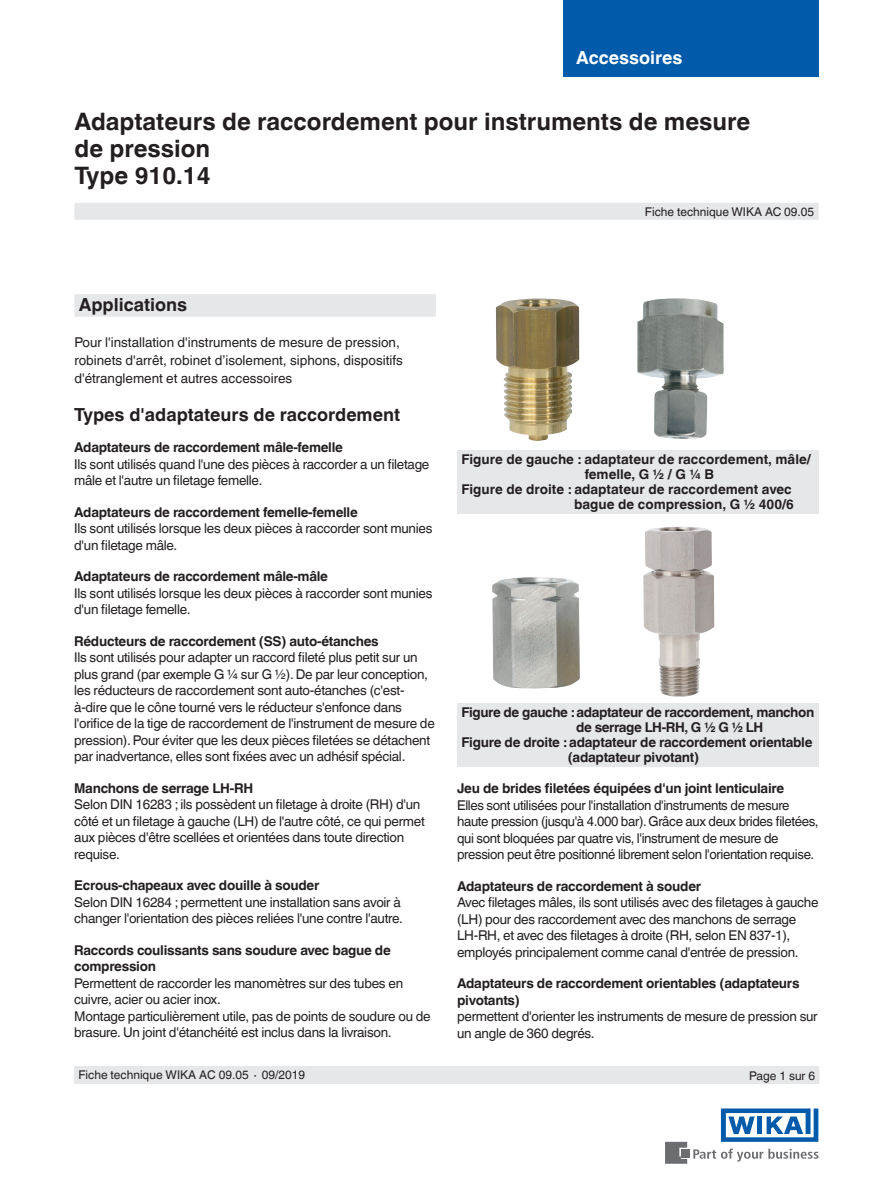
<style>
.page{position:relative;width:893px;height:1188px;background:#fff}
.page>*{position:absolute;margin:0;border:0;box-sizing:border-box;transform-origin:0 0}
.t1{font:700 24px/27px "Helvetica World";color:#231f20}
.t2{font:700 18px "Helvetica World";color:#231f20}
.t3{font:700 18px "Helvetica World";color:#fff}
.t4{font:13.5px/16.5px "Helvetica World";letter-spacing:-.02em;color:#231f20}
.t5{font:700 13.5px/16.5px "Helvetica World";letter-spacing:-.02em;color:#231f20}
.t6{font:13.5px/18px "Helvetica World";color:#231f20}
.t7{font:700 13.5px "Helvetica World";color:#231f20}
.t8{font:12px "Helvetica World";color:#231f20}
</style>
<div class="page">
<svg style="left:693px;top:1149px;width:126px;height:13px"></svg>
<div style="left:682px;top:1150px;width:8px;height:8px;background:#6c6d70"></div>
<svg style="left:665px;top:1142px;width:22px;height:22px"></svg>
<svg style="left:721px;top:1108px;width:97px;height:34px"></svg>
<div style="left:563px;top:0;width:256px;height:76px;background:#015aaa"></div>
<div style="left:74px;top:203px;width:745px;height:17px;background:#e6e7e9"></div>
<div style="left:74px;top:1066px;width:745px;height:18px;background:#e6e7e9"></div>
<img style="left:496px;top:299px;width:38px;height:97px">
<img style="left:637px;top:298px;width:87px;height:141px">
<img style="left:492px;top:577px;width:88px;height:112px">
<img style="left:643px;top:526px;width:71px;height:171px">
<div style="left:74px;top:294px;width:362px;height:23px;background:#e6e7e9"></div>
<div style="left:457px;top:450px;width:362px;height:64px;background:#e6e7e9"></div>
<div style="left:457px;top:703px;width:362px;height:64px;background:#e6e7e9"></div>
<h2 class="t3" style="left:576px;top:47px;width:108px">Accessoires</h2>
<h1 class="t1" style="left:74px;top:108px;width:677px">Adaptateurs de raccordement pour instruments de mesure de pression<br>Type 910.14</h1>
<p class="t8" style="left:645px;top:204px;width:171px">Fiche technique WIKA AC 09.05</p>
<h2 class="t2" style="left:79px;top:295px;width:110px">Applications</h2>
<p class="t6" style="left:74px;top:334px;width:330px">Pour l'installation d'instruments de mesure de pression, robinets d'arrêt, robinet d’isolement, siphons, dispositifs d'étranglement et autres accessoires</p>
<h2 class="t2" style="left:74px;top:404px;width:327px">Types d'adaptateurs de raccordement</h2>
<p class="t5" style="left:74px;top:440px;width:270px">Adaptateurs de raccordement mâle-femelle</p>
<p class="t4" style="left:74px;top:456px;width:357px">Ils sont utilisés quand l'une des pièces à raccorder a un filetage mâle et l'autre un filetage femelle.</p>
<p class="t5" style="left:74px;top:504px;width:285px">Adaptateurs de raccordement femelle-femelle</p>
<p class="t4" style="left:74px;top:521px;width:360px">Ils sont utilisés lorsque les deux pièces à raccorder sont munies d'un filetage mâle.</p>
<p class="t5" style="left:74px;top:569px;width:255px">Adaptateurs de raccordement mâle-mâle</p>
<p class="t4" style="left:74px;top:585px;width:360px">Ils sont utilisés lorsque les deux pièces à raccorder sont munies d'un filetage femelle.</p>
<p class="t5" style="left:74px;top:633px;width:306px">Réducteurs de raccordement (SS) auto-étanches</p>
<p class="t4" style="left:74px;top:650px;width:362px">Ils sont utilisés pour adapter un raccord fileté plus petit sur un plus grand (par exemple G ¼ sur G ½). De par leur conception, les réducteurs de raccordement sont auto-étanches (c'est&shy;à-dire que le cône tourné vers le réducteur s'enfonce dans l'orifice de la tige de raccordement de l'instrument de mesure de pression). Pour éviter que les deux pièces filetées se détachent par inadvertance, elles sont fixées avec un adhésif spécial.</p>
<p class="t5" style="left:74px;top:780px;width:180px">Manchons de serrage LH-RH</p>
<p class="t4" style="left:74px;top:796px;width:352px">Selon DIN 16283 ; ils possèdent un filetage à droite (RH) d'un côté et un filetage à gauche (LH) de l'autre côté, ce qui permet aux pièces d'être scellées et orientées dans toute direction requise.</p>
<p class="t5" style="left:74px;top:877px;width:247px">Ecrous-chapeaux avec douille à souder</p>
<p class="t4" style="left:74px;top:894px;width:330px">Selon DIN 16284 ; permettent une installation sans avoir à changer l'orientation des pièces reliées l'une contre l'autre.</p>
<p class="t5" style="left:74px;top:942px;width:318px">Raccords coulissants sans soudure avec bague de compression</p>
<p class="t4" style="left:74px;top:975px;width:358px">Permettent de raccorder les manomètres sur des tubes en cuivre, acier ou acier inox.<br>Montage particulièrement utile, pas de points de soudure ou de brasure. Un joint d'étanchéité est inclus dans la livraison.</p>
<p class="t8" style="left:78px;top:1068px;width:228px">Fiche technique WIKA AC 09.05 ∙ 09/2019</p>
<p class="t7" style="left:461px;top:452px;width:351px">Figure de gauche : adaptateur de raccordement, mâle/</p>
<p class="t7" style="left:585px;top:467px;width:131px">femelle, G ½ / G ¼ B</p>
<p class="t7" style="left:461px;top:482px;width:332px">Figure de droite : adaptateur de raccordement avec</p>
<p class="t7" style="left:574px;top:497px;width:221px">bague de compression, G ½ 400/6</p>
<p class="t5" style="left:461px;top:705px;width:354px">Figure de gauche : adaptateur de raccordement, manchon</p>
<p class="t5" style="left:576px;top:720px;width:189px">de serrage LH-RH, G ½ G ½ LH</p>
<p class="t5" style="left:461px;top:735px;width:353px">Figure de droite : adaptateur de raccordement orientable</p>
<p class="t5" style="left:568px;top:750px;width:133px">(adaptateur pivotant)</p>
<p class="t5" style="left:457px;top:780px;width:329px">Jeu de brides filetées équipées d'un joint lenticulaire</p>
<p class="t4" style="left:457px;top:797px;width:363px">Elles sont utilisées pour l'installation d'instruments de mesure haute pression (jusqu'à 4.000 bar). Grâce aux deux brides filetées, qui sont bloquées par quatre vis, l'instrument de mesure de pression peut être positionné librement selon l'orientation requise.</p>
<p class="t5" style="left:457px;top:878px;width:246px">Adaptateurs de raccordement à souder</p>
<p class="t4" style="left:457px;top:894px;width:363px">Avec filetages mâles, ils sont utilisés avec des filetages à gauche (LH) pour des raccordement avec des manchons de serrage LH-RH, et avec des filetages à droite (RH, selon EN 837-1), employés principalement comme canal d'entrée de pression.</p>
<p class="t5" style="left:457px;top:975px;width:344px">Adaptateurs de raccordement orientables (adaptateurs pivotants)</p>
<p class="t4" style="left:457px;top:1008px;width:362px">permettent d'orienter les instruments de mesure de pression sur un angle de 360 degrés.</p>
<p class="t8" style="left:749px;top:1068px;width:67px">Page 1 sur 6</p>
</div>
